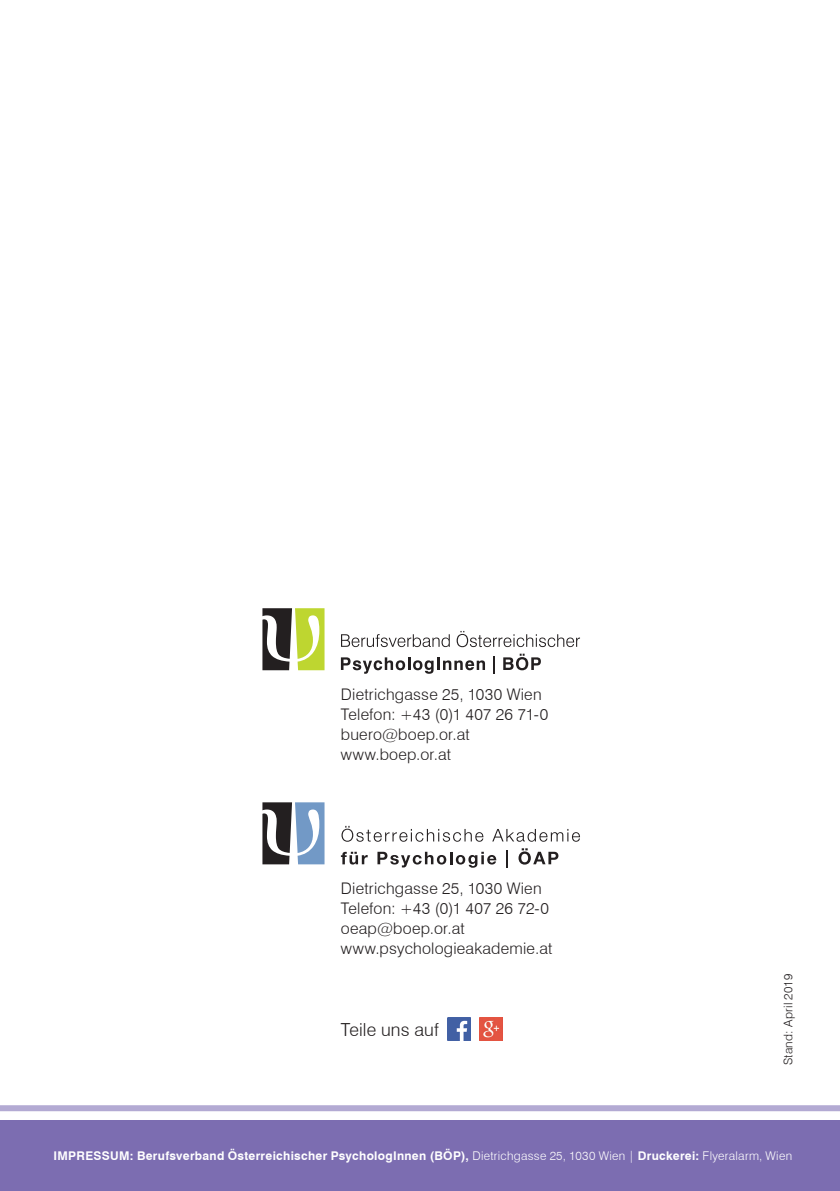
<style>
.page{position:relative;width:840px;height:1191px;background:#fff}
.page>*{position:absolute;margin:0;border:0;box-sizing:border-box;transform-origin:0 0}
.Text{font:300 18px "Swiss 721 BT";letter-spacing:.01em;color:#231f20}
.Text-2{font:300 16px "Swiss 721 BT";letter-spacing:.015em;color:#231f20}
.Text-3{font:700 12px "Swiss 721 BT";letter-spacing:.025em;color:#fff}
.Text-4{font:300 12px "Swiss 721 BT";letter-spacing:.025em;color:#231f20}
.s1{font-weight:300}
</style>
<div class="page">
<div style="left:0;top:1120px;width:839px;height:71px;background:#7c6db1"></div>
<img style="left:447px;top:1017px;width:23px;height:23px">
<img style="left:479px;top:1017px;width:23px;height:23px">
<svg style="left:262px;top:608px;width:62px;height:62px"></svg>
<svg style="left:341px;top:634px;width:108px;height:13px"></svg>
<svg style="left:456px;top:631px;width:123px;height:16px"></svg>
<svg style="left:341px;top:657px;width:143px;height:17px"></svg>
<svg style="left:493px;top:656px;width:1px;height:18px"></svg>
<svg style="left:503px;top:653px;width:37px;height:17px"></svg>
<svg style="left:262px;top:802px;width:62px;height:62px"></svg>
<svg style="left:341px;top:826px;width:142px;height:15px"></svg>
<svg style="left:492px;top:829px;width:87px;height:12px"></svg>
<svg style="left:341px;top:851px;width:26px;height:13px"></svg>
<svg style="left:377px;top:851px;width:119px;height:16px"></svg>
<svg style="left:518px;top:848px;width:40px;height:16px"></svg>
<svg style="left:506px;top:850px;width:2px;height:17px"></svg>
<div style="left:0;top:1105px;width:839px;height:6px;background:#b3aad3"></div>
<p class="Text-2" style="left:340px;top:684px;width:202px">Dietrichgasse 25, 1030 Wien</p>
<p class="Text-2" style="left:340px;top:704px;width:209px">Telefon: +43 (0)1 407 26 71-0</p>
<p class="Text-2" style="left:340px;top:724px;width:130px">buero@boep.or.at</p>
<p class="Text-2" style="left:340px;top:744px;width:112px">www.boep.or.at</p>
<p class="Text-2" style="left:340px;top:878px;width:202px">Dietrichgasse 25, 1030 Wien</p>
<p class="Text-2" style="left:340px;top:898px;width:210px">Telefon: +43 (0)1 407 26 72-0</p>
<p class="Text-2" style="left:340px;top:918px;width:125px">oeap@boep.or.at</p>
<p class="Text-2" style="left:340px;top:938px;width:213px">www.psychologieakademie.at</p>
<p class="Text" style="left:340px;top:1018px;width:99px">Teile uns auf</p>
<p class="Text-4" style="left:780px;top:1065px;width:93px;rotate:-90deg">Stand: April 2019</p>
<p class="Text-3" style="left:53px;top:1148px;width:739px">IMPRESSUM: Berufsverband Österreichischer PsychologInnen (BÖP), <span class="s1">Dietrichgasse 25, 1030 Wien |</span> Druckerei: <span class="s1">Flyeralarm, Wien</span></p>
</div>
